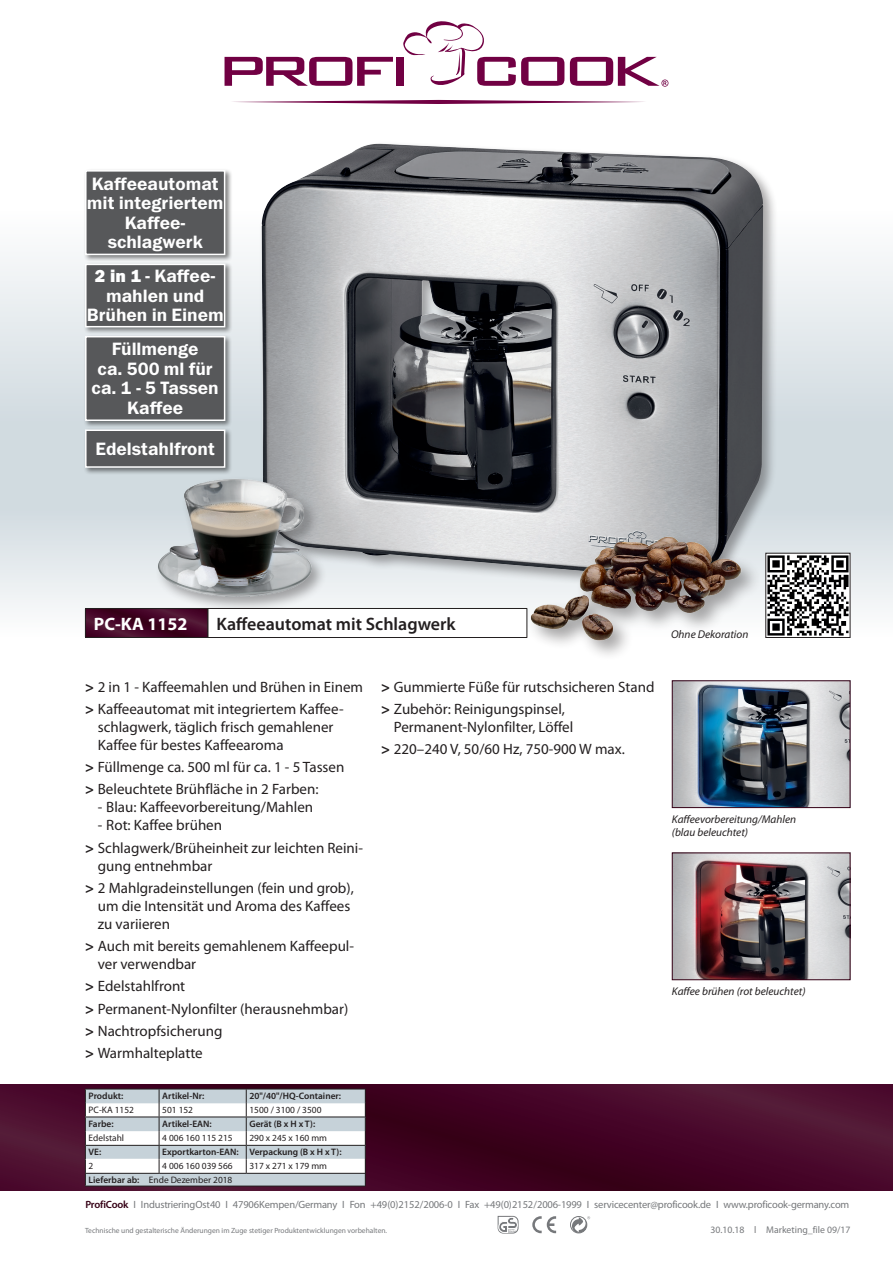
<style>
.page{position:relative;width:893px;height:1263px;background:#fff}
.page>*{position:absolute;margin:0;border:0;box-sizing:border-box;transform-origin:0 0}
.t1{font:18px/19.5px "Franklin Gothic Demi ITC";color:#fff;text-align:center}
.t2{font:600 18px "Myriad Pro";color:#231f20}
.t3{font:700 18px "Myriad Pro";color:#fff}
.t4{font:15px/22.2px "Myriad Pro";color:#231f20}
.t5{font:italic 11.25px/12.8px "Myriad Pro";color:#231f20}
.t6{font:10.5px "Myriad Pro";letter-spacing:-.015em;color:#76787b}
.t7{font:9.75px "Myriad Pro";color:#76787b}
.t8{font:9.3px "Myriad Pro";color:#231f20}
.t9{font:600 9.3px "Myriad Pro";color:#231f20}
.t10{font:7.5px "Myriad Pro";color:#76787b}
.s1{font-family:"Franklin Gothic URW Hea"}
.s2{font-weight:700}
.s3{font-weight:600}
.s4{font-weight:600;color:#350015}
</style>
<div class="page">
<svg style="left:233px;top:100px;width:411px;height:4px"></svg>
<svg style="left:225px;top:57px;width:168px;height:29px"></svg>
<div style="left:396px;top:57px;width:8px;height:29px;background:#710043"></div>
<svg style="left:570px;top:57px;width:98px;height:30px"></svg>
<svg style="left:403px;top:21px;width:161px;height:65px"></svg>
<svg style="left:0;top:247px;width:893px;height:391px"></svg>
<svg style="left:0;top:1084px;width:893px;height:107px;background:#450827"></svg>
<svg style="left:532px;top:1216px;width:24px;height:17px"></svg>
<div style="left:570px;top:1216px;width:17px;height:17px;border:1px solid #76787b;border-radius:50%"></div>
<svg style="left:572px;top:1216px;width:18px;height:17px"></svg>
<svg style="left:498px;top:1215px;width:20px;height:18px"></svg>
<img style="left:767px;top:555px;width:81px;height:81px">
<div style="left:765px;top:553px;width:85px;height:85px;border:1px solid #231f20"></div>
<div style="left:259px;top:141px;width:519px;height:452px;background:#231f20;opacity:.4"></div>
<img style="left:261px;top:144px;width:502px;height:435px">
<div style="left:527px;top:533px;width:235px;height:129px;background:#231f20;opacity:.4"></div>
<img style="left:526px;top:533px;width:220px;height:111px">
<img style="left:674px;top:682px;width:174px;height:124px">
<div style="left:672px;top:680px;width:178px;height:128px;border:1px solid #350015"></div>
<div style="left:155px;top:476px;width:173px;height:137px;background:#231f20;opacity:.4"></div>
<img style="left:155px;top:476px;width:159px;height:124px">
<img style="left:674px;top:854px;width:174px;height:124px">
<div style="left:672px;top:852px;width:178px;height:128px;border:1px solid #350015"></div>
<hr style="left:85px;top:1186px;width:281px;height:1px;background:#231f20">
<svg style="left:86px;top:609px;width:122px;height:28px;background:#450827"></svg>
<hr style="left:85px;top:608px;width:123px;height:1px;background:#231f20">
<svg style="left:85px;top:609px;width:1px;height:28px"></svg>
<hr style="left:85px;top:637px;width:123px;height:1px;background:#231f20">
<svg style="left:85px;top:1089px;width:281px;height:97px"></svg>
<hr style="left:85px;top:1116px;width:74px;height:1px;background:#231f20">
<hr style="left:159px;top:1116px;width:87px;height:1px;background:#231f20">
<hr style="left:246px;top:1116px;width:120px;height:1px;background:#231f20">
<hr style="left:85px;top:1145px;width:74px;height:1px;background:#231f20">
<hr style="left:246px;top:1145px;width:120px;height:1px;background:#231f20">
<div style="left:83px;top:168px;width:149px;height:94px;background:#010101;opacity:.5"></div>
<div style="left:86px;top:171px;width:139px;height:83px;background:#57585a"></div>
<div style="left:85px;top:170px;width:140px;height:85px;border:2px solid #fff"></div>
<div style="left:83px;top:334px;width:149px;height:94px;background:#010101;opacity:.5"></div>
<div style="left:86px;top:337px;width:139px;height:83px;background:#57585a"></div>
<div style="left:85px;top:336px;width:140px;height:85px;border:2px solid #fff"></div>
<div style="left:83px;top:427px;width:149px;height:48px;background:#010101;opacity:.5"></div>
<div style="left:86px;top:430px;width:139px;height:37px;background:#57585a"></div>
<div style="left:85px;top:429px;width:140px;height:39px;border:2px solid #fff"></div>
<div style="left:208px;top:608px;width:319px;height:29px;background:#fff"></div>
<svg style="left:208px;top:609px;width:1px;height:28px"></svg>
<hr style="left:208px;top:608px;width:319px;height:1px;background:#231f20">
<svg style="left:526px;top:609px;width:1px;height:28px"></svg>
<hr style="left:208px;top:637px;width:319px;height:1px;background:#231f20">
<div style="left:83px;top:262px;width:149px;height:72px;background:#010101;opacity:.5"></div>
<div style="left:86px;top:264px;width:139px;height:63px;background:#57585a"></div>
<div style="left:85px;top:264px;width:140px;height:63px;border:2px solid #fff"></div>
<p class="t1" style="left:87px;top:174px;width:138px">Kaffeeautomat mit integriertem<br>Kaffee&shy;schlagwerk</p>
<p class="t1" style="left:87px;top:267px;width:139px"><span class="s1">2 in 1</span> - Kaffee&shy;mahlen und<br>Brühen in Einem</p>
<p class="t1" style="left:92px;top:340px;width:129px">Füllmenge<br>ca. 500 ml für ca. 1 - 5 Tassen<br>Kaffee</p>
<p class="t1" style="left:96px;top:439px;width:121px">Edelstahlfront</p>
<p class="t3" style="left:94px;top:612px;width:95px">PC-KA 1152</p>
<p class="t2" style="left:216px;top:612px;width:241px">Kaffeeautomat mit Schlagwerk</p>
<p class="t4" style="left:85px;top:675px;width:280px"><span class="s2">&gt;</span> 2 in 1 - Kaffeemahlen und Brühen in Einem <span class="s2">&gt;</span> Kaffeeautomat mit integriertem Kaffee-</p>
<p class="t4" style="left:98px;top:718px;width:237px;line-height:18px">schlagwerk, täglich frisch gemahlener<br>Kaffee für bestes Kaffeearoma</p>
<p class="t4" style="left:85px;top:756px;width:261px"><span class="s2">&gt;</span> Füllmenge ca. 500 ml für ca. 1 - 5 Tassen <span class="s2">&gt;</span> Beleuchtete Brühfläche in 2 Farben:</p>
<p class="t4" style="left:98px;top:796px;width:217px">- Blau: Kaffeevorbereitung/Mahlen</p>
<p class="t4" style="left:85px;top:814px;width:279px;text-indent:13px">- Rot: Kaffee brühen<br><span class="s2">&gt;</span> Schlagwerk/Brüheinheit zur leichten Reini-</p>
<p class="t4" style="left:85px;top:854px;width:270px;text-indent:13px">gung entnehmbar<br><span class="s2">&gt;</span> 2 Mahlgradeinstellungen (fein und grob),</p>
<p class="t4" style="left:98px;top:897px;width:254px;line-height:18px">um die Intensität und Aroma des Kaffees zu variieren</p>
<p class="t4" style="left:98px;top:937px;width:258px;line-height:18px;text-indent:-13px"><span class="s2">&gt;</span> Auch mit bereits gemahlenem Kaffeepul&shy;ver verwendbar</p>
<p class="t4" style="left:85px;top:975px;width:265px"><span class="s2">&gt;</span> Edelstahlfront<br><span class="s2">&gt;</span> Permanent-Nylonfilter (herausnehmbar) <span class="s2">&gt;</span> Nachtropfsicherung<br><span class="s2">&gt;</span> Warmhalteplatte</p>
<p class="t9" style="left:89px;top:1090px;width:36px">Produkt:</p>
<p class="t9" style="left:162px;top:1090px;width:44px">Artikel-Nr:</p>
<p class="t9" style="left:249px;top:1090px;width:93px">20"/40"/HQ-Container:</p>
<p class="t8" style="left:89px;top:1104px;width:47px">PC-KA 1152</p>
<p class="t8" style="left:162px;top:1104px;width:32px">501 152</p>
<p class="t8" style="left:249px;top:1104px;width:74px">1500 / 3100 / 3500</p>
<p class="t9" style="left:89px;top:1118px;width:27px">Farbe:</p>
<p class="t9" style="left:162px;top:1118px;width:51px">Artikel-EAN:</p>
<p class="t9" style="left:249px;top:1118px;width:67px">Gerät (B x H x T):</p>
<p class="t8" style="left:89px;top:1132px;width:37px">Edelstahl</p>
<p class="t8" style="left:162px;top:1132px;width:72px">4 006 160 115 215</p>
<p class="t8" style="left:249px;top:1132px;width:79px">290 x 245 x 160 mm</p>
<p class="t9" style="left:89px;top:1146px;width:14px">VE:</p>
<p class="t9" style="left:162px;top:1146px;width:181px">Exportkarton-EAN: Verpackung (B x H x T):</p>
<p class="t8" style="left:89px;top:1160px;width:6px">2</p>
<p class="t8" style="left:162px;top:1160px;width:72px">4 006 160 039 566</p>
<p class="t8" style="left:249px;top:1160px;width:79px">317 x 271 x 179 mm</p>
<p class="t8" style="left:89px;top:1174px;width:145px"><span class="s3">Lieferbar ab:</span> Ende Dezember 2018</p>
<p class="t4" style="left:381px;top:675px;width:275px"><span class="s2">&gt;</span> Gummierte Füße für rutschsicheren Stand <span class="s2">&gt;</span> Zubehör: Reinigungspinsel,</p>
<p class="t4" style="left:381px;top:715px;width:245px;text-indent:13px">Permanent-Nylonfilter, Löffel<br><span class="s2">&gt;</span> 220–240 V, 50/60 Hz, 750-900 W max.</p>
<p class="t5" style="left:671px;top:627px;width:79px">Ohne Dekoration</p>
<p class="t5" style="left:672px;top:812px;width:126px">Kaffeevorbereitung/Mahlen (blau beleuchtet)</p>
<p class="t5" style="left:672px;top:984px;width:135px">Kaffee brühen (rot beleuchtet)</p>
<p class="t6" style="left:85px;top:1198px;width:765px"><span class="s4">ProfiCook</span> I Industriering Ost 40 I 47906 Kempen/Germany I Fon +49 (0) 21 52 / 2006-0 I Fax +49 (0) 21 52 / 2006-1999 I servicecenter@proficook.de I www.proficook-germany.com</p>
<p class="t10" style="left:85px;top:1226px;width:304px">Technische und gestalterische Änderungen im Zuge stetiger Produktentwicklungen vorbehalten.</p>
<p class="t7" style="left:710px;top:1224px;width:142px">30.10.18 l Marketing_file 09/17</p>
</div>
